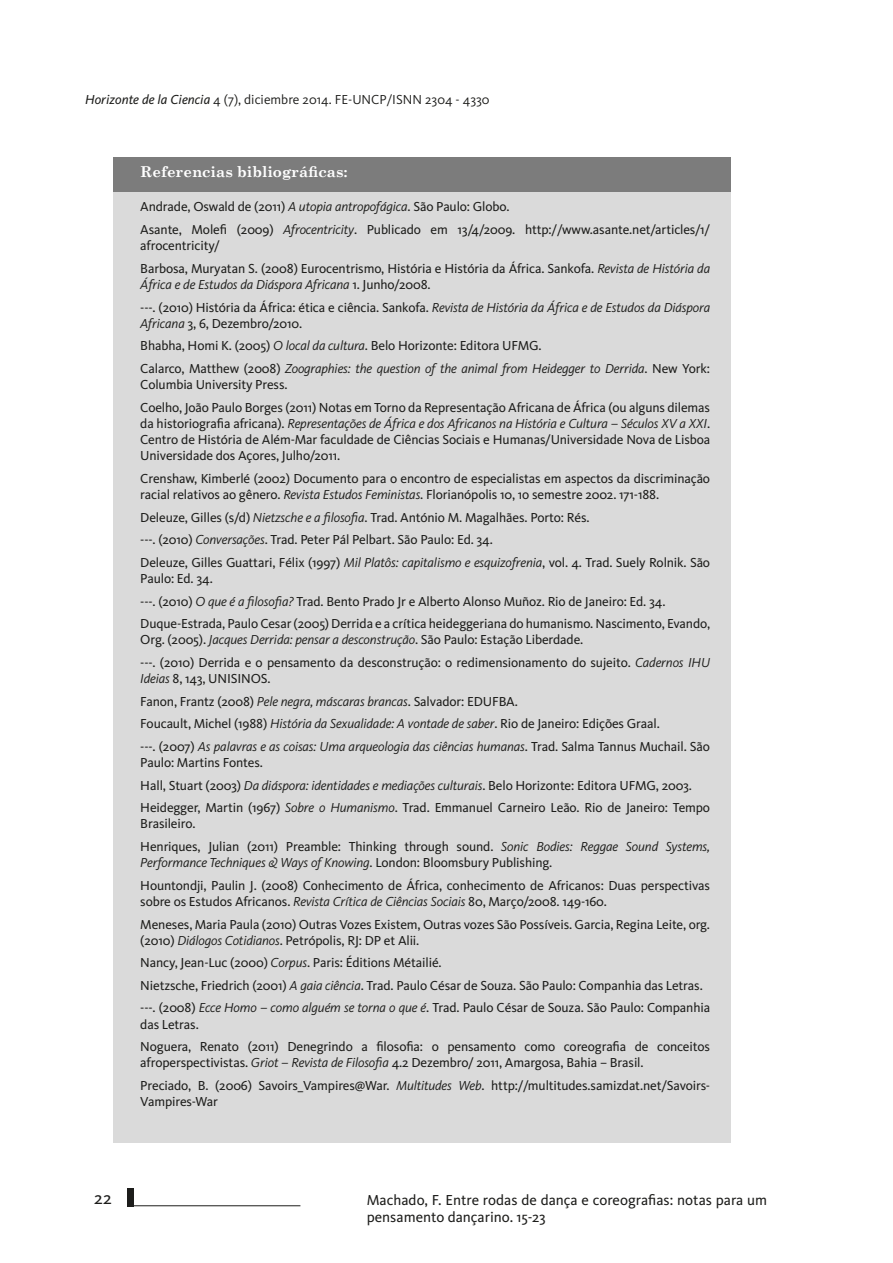
<style>
.page{position:relative;width:893px;height:1263px;background:#fff}
.page>*{position:absolute;margin:0;border:0;box-sizing:border-box;transform-origin:0 0}
.t1{font:18px "Kievit";color:#1d1d1b}
.t2{font:15px/17.2px "Kievit";color:#1d1d1b}
.t3{font:700 15px "Century Schoolbook";color:#fff}
.t4{font:13.5px/22.5px "Kievit";letter-spacing:-.01em;color:#1d1d1b}
.t5{font:italic 13.5px/22.5px "Kievit";letter-spacing:-.01em;color:#1d1d1b}
.t6{font:13.5px "Kievit";color:#1d1d1b}
.s1{font-style:italic}
.s2{font-style:normal}
</style>
<div class="page">
<hr style="left:130px;top:1205px;width:170px;height:1px;background:#1d1d1b">
<div style="left:127px;top:1188px;width:7px;height:18px;background:#1d1d1b"></div>
<div style="left:113px;top:157px;width:618px;height:985px;background:#dadada"></div>
<div style="left:113px;top:157px;width:618px;height:35px;background:#7c7c7c"></div>
<p class="t6" style="left:85px;top:92px;width:406px"><span class="s1">Horizonte de la Ciencia</span> 4 (7), diciembre 2014. FE-UNCP/ISNN 2304 - 4330</p>
<p class="t3" style="left:140px;top:160px;width:209px">Referencias bibliográficas:</p>
<p class="t4" style="left:140px;top:196px;width:571px">Andrade, Oswald de (2011) <span class="s1">A utopia antropofágica</span>. São Paulo: Globo.<br>Asante, Molefi (2009) <span class="s1">Afrocentricity</span>. Publicado em 13/4/2009. http://www.asante.net/articles/1/</p>
<p class="t4" style="left:140px;top:235px;width:571px">afrocentricity/<br>Barbosa, Muryatan S. (2008) Eurocentrismo, História e História da África. Sankofa. <span class="s1">Revista de História da</span></p>
<p class="t5" style="left:140px;top:273px;width:571px">África e de Estudos da Diáspora Africana <span class="s2">1. Junho/2008.<br>---. (2010) História da África: ética e ciência. Sankofa.</span> Revista de História da África e de Estudos da Diáspora</p>
<p class="t4" style="left:140px;top:312px;width:571px"><span class="s1">Africana</span> 3, 6, Dezembro/2010.<br>Bhabha, Homi K. (2005) <span class="s1">O local da cultura</span>. Belo Horizonte: Editora UFMG.<br>Calarco, Matthew (2008) <span class="s1">Zoographies: the question of the animal from Heidegger to Derrida</span>. New York:</p>
<p class="t4" style="left:140px;top:373px;width:571px">Columbia University Press.<br>Coelho, João Paulo Borges (2011) Notas em Torno da Representação Africana de África (ou alguns dilemas</p>
<p class="t4" style="left:140px;top:415px;width:571px;line-height:16.2px;text-align:justify">da historiografia africana). <span class="s1">Representações de África e dos Africanos na História e Cultura – Séculos XV a XXI</span>.<br>Centro de História de Além-Mar faculdade de Ciências Sociais e Humanas/Universidade Nova de Lisboa Universidade dos Açores, Julho/2011.</p>
<p class="t4" style="left:140px;top:470px;width:571px;line-height:16.2px">Crenshaw, Kimberlé (2002) Documento para o encontro de especialistas em aspectos da discriminação racial relativos ao gênero. <span class="s1">Revista Estudos Feministas</span>. Florianópolis 10, 1o semestre 2002. 171-188.</p>
<p class="t4" style="left:140px;top:506px;width:571px">Deleuze, Gilles (s/d) <span class="s1">Nietzsche e a filosofia</span>. Trad. António M. Magalhães. Porto: Rés.<br>---. (2010) <span class="s1">Conversações</span>. Trad. Peter Pál Pelbart. São Paulo: Ed. 34.<br>Deleuze, Gilles Guattari, Félix (1997) <span class="s1">Mil Platôs: capitalismo e esquizofrenia</span>, vol. 4. Trad. Suely Rolnik. São</p>
<p class="t4" style="left:140px;top:567px;width:571px">Paulo: Ed. 34.<br>---. (2010) <span class="s1">O que é a filosofia?</span> Trad. Bento Prado Jr e Alberto Alonso Muñoz. Rio de Janeiro: Ed. 34.<br>Duque-Estrada, Paulo Cesar (2005) Derrida e a crítica heideggeriana do humanismo. Nascimento, Evando,</p>
<p class="t4" style="left:140px;top:629px;width:571px">Org. (2005). <span class="s1">Jacques Derrida: pensar a desconstrução</span>. São Paulo: Estação Liberdade.<br>---. (2010) Derrida e o pensamento da desconstrução: o redimensionamento do sujeito. <span class="s1">Cadernos IHU</span></p>
<p class="t4" style="left:140px;top:667px;width:571px"><span class="s1">Ideias</span> 8, 143, UNISINOS.<br>Fanon, Frantz (2008) <span class="s1">Pele negra, máscaras brancas</span>. Salvador: EDUFBA.<br>Foucault, Michel (1988) <span class="s1">História da Sexualidade: A vontade de saber</span>. Rio de Janeiro: Edições Graal.<br>---. (2007) <span class="s1">As palavras e as coisas: Uma arqueologia das ciências humanas</span>. Trad. Salma Tannus Muchail. São</p>
<p class="t4" style="left:140px;top:751px;width:571px">Paulo: Martins Fontes.<br>Hall, Stuart (2003) <span class="s1">Da diáspora: identidades e mediações culturais</span>. Belo Horizonte: Editora UFMG, 2003.<br>Heidegger, Martin (1967) <span class="s1">Sobre o Humanismo</span>. Trad. Emmanuel Carneiro Leão. Rio de Janeiro: Tempo</p>
<p class="t4" style="left:140px;top:813px;width:571px">Brasileiro.<br>Henriques, Julian (2011) Preamble: Thinking through sound. <span class="s1">Sonic Bodies: Reggae Sound Systems,</span></p>
<p class="t4" style="left:140px;top:851px;width:571px"><span class="s1">Performance Techniques &amp; Ways of Knowing</span>. London: Bloomsbury Publishing.<br>Hountondji, Paulin J. (2008) Conhecimento de África, conhecimento de Africanos: Duas perspectivas</p>
<p class="t4" style="left:140px;top:890px;width:571px">sobre os Estudos Africanos. <span class="s1">Revista Crítica de Ciências Sociais</span> 80, Março/2008. 149-160.<br>Meneses, Maria Paula (2010) Outras Vozes Existem, Outras vozes São Possíveis. Garcia, Regina Leite, org.</p>
<p class="t4" style="left:140px;top:929px;width:571px">(2010) <span class="s1">Diálogos Cotidianos</span>. Petrópolis, RJ: DP et Alii.<br>Nancy, Jean-Luc (2000) <span class="s1">Corpus</span>. Paris: Éditions Métailié.<br>Nietzsche, Friedrich (2001) <span class="s1">A gaia ciência</span>. Trad. Paulo César de Souza. São Paulo: Companhia das Letras. ---. (2008) <span class="s1">Ecce Homo – como alguém se torna o que é</span>. Trad. Paulo César de Souza. São Paulo: Companhia</p>
<p class="t4" style="left:140px;top:1013px;width:571px">das Letras.<br>Noguera, Renato (2011) Denegrindo a filosofia: o pensamento como coreografia de conceitos</p>
<p class="t4" style="left:140px;top:1052px;width:571px">afroperspectivistas. <span class="s1">Griot – Revista de Filosofia</span> 4.2 Dezembro/ 2011, Amargosa, Bahia – Brasil.<br>Preciado, B. (2006) Savoirs_Vampires@War. <span class="s1">Multitudes Web</span>. http://multitudes.samizdat.net/Savoirs-</p>
<p class="t4" style="left:140px;top:1090px;width:79px">Vampires-War</p>
<h1 class="t1" style="left:94px;top:1187px;width:19px">22</h1>
<p class="t2" style="left:367px;top:1191px;width:402px">Machado, F. Entre rodas de dança e coreografias: notas para um pensamento dançarino. 15-23</p>
</div>
